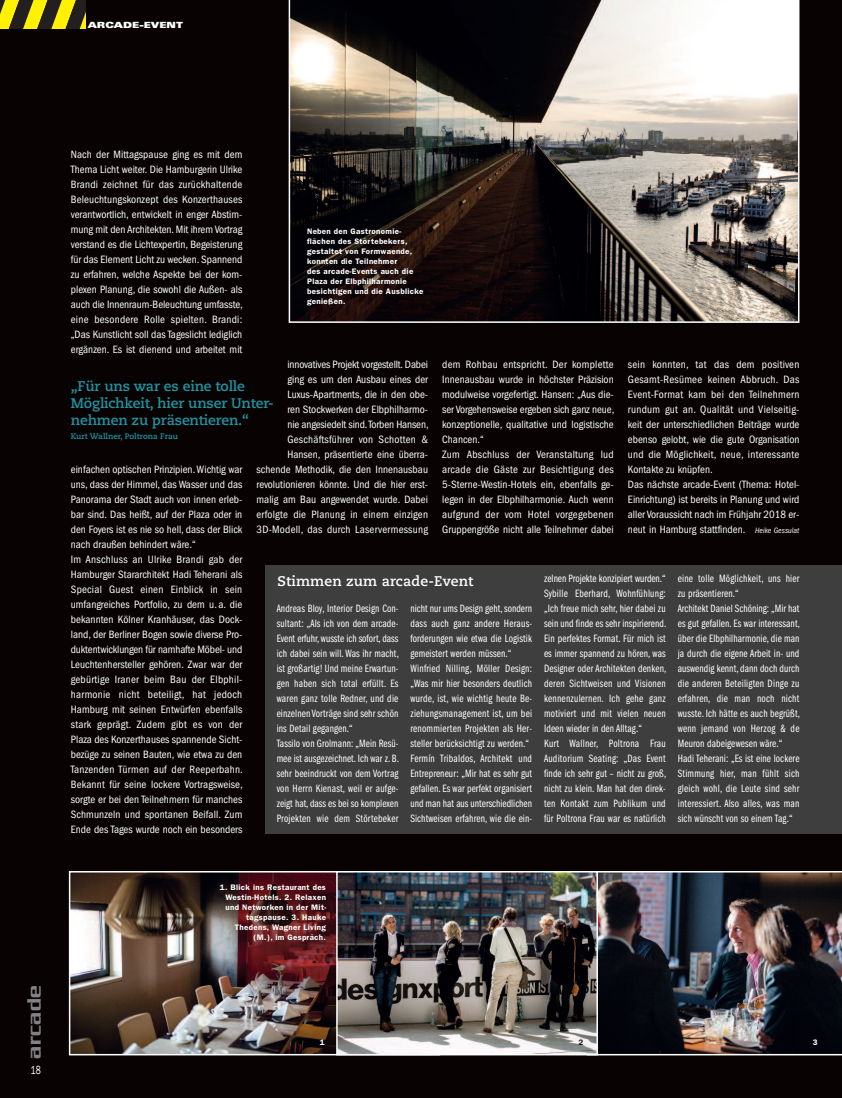
<style>
.page{position:relative;width:842px;height:1098px;background:#fff}
.page>*{position:absolute;margin:0;border:0;box-sizing:border-box;transform-origin:0 0}
.t1{font:500 21px "Serpentine LT";letter-spacing:.025em;color:#808285;scale:.95 1}
.t2{font:700 14px/17px "Caecilia LT";letter-spacing:-.01em;color:#1f94a4}
.t3{font:700 14px "Caecilia LT";letter-spacing:.01em;color:#fff}
.t4{font:12px "Franklin Gothic LT";color:#fff;scale:.7 1}
.t5{font:condensed 11px/15px "Franklin Gothic LT";color:#fff}
.t6{font:11px/15px "Franklin Gothic LT Book Cmpr";letter-spacing:.01em;color:#fff}
.t7{font:900 expanded 8.5px "Univers LT";color:#fff}
.t8{font:600 8px/10px "Franklin Gothic LT";letter-spacing:.04em;color:#fff}
.t9{font:700 8px "Caecilia LT";color:#1f94a4}
.t10{font:600 8px "Franklin Gothic LT";color:#231f20}
.s1{font-style:italic;font-size:8px}
</style>
<div class="page">
<div style="left:0;top:0;width:842px;height:1097px;background:#080302"></div>
<svg style="left:0;top:0;width:86px;height:28px;background:#8f8610"></svg>
<img style="left:289px;top:0;width:510px;height:323px">
<img style="left:598px;top:871px;width:244px;height:183px">
<img style="left:72px;top:873px;width:264px;height:178px">
<div style="left:69px;top:870px;width:371px;height:184px;border:2px solid #fff"></div>
<img style="left:339px;top:873px;width:256px;height:178px">
<div style="left:336px;top:870px;width:262px;height:184px;border:2px solid #fff"></div>
<div style="left:266px;top:564px;width:576px;height:269px;background:#3e3e3f"></div>
<p class="t7" style="left:88px;top:22px;width:97px">ARCADE-EVENT</p>
<h1 class="t1" style="left:27px;top:1058px;width:78px;rotate:-90deg">arcade</h1>
<p class="t4" style="left:31px;top:1064px;width:16px">18</p>
<p class="t5" style="left:71px;top:147px;width:174px;text-align:justify">Nach der Mittagspause ging es mit dem Thema Licht weiter. Die Hamburgerin Ulrike Brandi zeichnet für das zurückhaltende Beleuchtungskonzept des Konzerthauses verantwortlich, entwickelt in enger Abstim&shy;mung mit den Architekten. Mit ihrem Vortrag verstand es die Lichtexpertin, Begeisterung für das Element Licht zu wecken. Spannend zu erfahren, welche Aspekte bei der kom&shy;plexen Planung, die sowohl die Außen- als auch die Innenraum-Beleuchtung umfasste, eine besondere Rolle spielten. Brandi: „Das Kunstlicht soll das Tageslicht lediglich ergänzen. Es ist dienend und arbeitet mit</p>
<p class="t8" style="left:307px;top:226px;width:118px">Neben den Gastronomie&shy;flächen des Störtebekers, gestaltet von Formwaende, konnten die Teilnehmer<br>des arcade-Events auch die<br>Plaza der Elbphilharmonie besichtigen und die Ausblicke genießen.</p>
<p class="t5" style="left:257px;top:357px;width:174px;text-align:right">innovatives Projekt vorgestellt. Dabei<br>ging es um den Ausbau eines der Luxus-Apartments, die in den obe-<br>ren Stockwerken der Elbphilharmo-<br>nie angesiedelt sind.Torben Hansen, Geschäftsführer von Schotten &amp; Hansen, präsentierte eine überra&shy;schende Methodik, die den Innenausbau revolutionieren könnte. Und die hier erst&shy;malig am Bau angewendet wurde. Dabei erfolgte die Planung in einem einzigen 3D-Modell, das durch Laservermessung</p>
<p class="t5" style="left:442px;top:357px;width:174px">dem Rohbau entspricht. Der komplette Innenausbau wurde in höchster Präzision modulweise vorgefertigt. Hansen: „Aus die&shy;ser Vorgehensweise ergeben sich ganz neue, konzeptionelle, qualitative und logistische Chancen.“<br>Zum Abschluss der Veranstaltung lud arcade die Gäste zur Besichtigung des 5-Sterne-Westin-Hotels ein, ebenfalls ge&shy;legen in der Elbphilharmonie. Auch wenn aufgrund der vom Hotel vorgegebenen Gruppengröße nicht alle Teilnehmer dabei</p>
<p class="t5" style="left:628px;top:357px;width:173px">sein konnten, tat das dem positiven Gesamt-Resümee keinen Abbruch. Das Event-Format kam bei den Teilnehmern rundum gut an. Qualität und Vielseitig&shy;keit der unterschiedlichen Beiträge wurde ebenso gelobt, wie die gute Organisation und die Möglichkeit, neue, interessante Kontakte zu knüpfen.<br>Das nächste arcade-Event (Thema: Hotel-Einrichtung) ist bereits in Planung und wird aller Voraussicht nach im Frühjahr 2018 er&shy;neut in Hamburg stattfinden. <span class="s1">Heike Gessulat</span></p>
<p class="t2" style="left:71px;top:379px;width:204px">„Für uns war es eine tolle<br>Möglichkeit, hier unser Unter&shy;nehmen zu präsentieren.“</p>
<p class="t9" style="left:71px;top:432px;width:109px">Kurt Wallner, Poltrona Frau</p>
<p class="t5" style="left:71px;top:462px;width:174px">einfachen optischen Prinzipien.Wichtig war uns, dass der Himmel, das Wasser und das Panorama der Stadt auch von innen erleb&shy;bar sind. Das heißt, auf der Plaza oder in den Foyers ist es nie so hell, dass der Blick nach draußen behindert wäre.“<br>Im Anschluss an Ulrike Brandi gab der Hamburger Stararchitekt Hadi Teherani als Special Guest einen Einblick in sein umfangreiches Portfolio, zu dem u. a. die bekannten Kölner Kranhäuser, das Dock&shy;land, der Berliner Bogen sowie diverse Pro&shy;duktentwicklungen für namhafte Möbel- und Leuchtenhersteller gehören. Zwar war der gebürtige Iraner beim Bau der Elbphil&shy;harmonie nicht beteiligt, hat jedoch Hamburg mit seinen Entwürfen ebenfalls stark geprägt. Zudem gibt es von der Plaza des Konzerthauses spannende Sicht&shy;bezüge zu seinen Bauten, wie etwa zu den Tanzenden Türmen auf der Reeperbahn.<br>Bekannt für seine lockere Vortragsweise, sorgte er bei den Teilnehmern für manches Schmunzeln und spontanen Beifall. Zum Ende des Tages wurde noch ein besonders</p>
<p class="t3" style="left:278px;top:574px;width:197px">Stimmen zum arcade-Event</p>
<p class="t6" style="left:544px;top:571px;width:124px">zelnen Projekte konzipiert wurden.“<br>Sybille Eberhard, Wohnfühlung: „Ich freue mich sehr, hier dabei zu sein und finde es sehr inspirierend.<br>Ein perfektes Format. Für mich ist es immer spannend zu hören, was<br>Designer oder Architekten denken, deren Sichtweisen und Visionen kennenzulernen. Ich gehe ganz motiviert und mit vielen neuen<br>Ideen wieder in den Alltag.“<br>Kurt Wallner, Poltrona Frau<br>Auditorium Seating: „Das Event finde ich sehr gut – nicht zu groß, nicht zu klein. Man hat den direk&shy;ten Kontakt zum Publikum und für Poltrona Frau war es natürlich</p>
<p class="t6" style="left:678px;top:571px;width:124px">eine tolle Möglichkeit, uns hier zu präsentieren.“<br>Architekt Daniel Schöning: „Mir hat es gut gefallen. Es war interessant, über die Elbphilharmonie, die man ja durch die eigene Arbeit in- und auswendig kennt, dann doch durch die anderen Beteiligten Dinge zu erfahren, die man noch nicht wusste. Ich hätte es auch begrüßt, wenn jemand von Herzog &amp; de<br>Meuron dabeigewesen wäre.“<br>Hadi Teherani: „Es ist eine lockere<br>Stimmung hier, man fühlt sich gleich wohl, die Leute sind sehr interessiert. Also alles, was man sich wünscht von so einem Tag.“</p>
<p class="t6" style="left:277px;top:601px;width:124px">Andreas Bloy, Interior Design Con&shy;sultant: „Als ich von dem arcade-Event erfuhr, wusste ich sofort, dass ich dabei sein will. Was ihr macht, ist großartig! Und meine Erwartun&shy;gen haben sich total erfüllt. Es waren ganz tolle Redner, und die einzelnenVorträge sind sehr schön ins Detail gegangen.“<br>Tassilo von Grolmann: „Mein Resü&shy;mee ist ausgezeichnet. Ich war z. B. sehr beeindruckt von dem Vortrag von Herrn Kienast, weil er aufge&shy;zeigt hat, dass es bei so komplexen Projekten wie dem Störtebeker</p>
<p class="t6" style="left:410px;top:601px;width:123px">nicht nur ums Design geht,sondern dass auch ganz andere Heraus&shy;forderungen wie etwa die Logistik gemeistert werden müssen.“ Winfried Nilling, Möller Design: „Was mir hier besonders deutlich wurde, ist, wie wichtig heute Be&shy;ziehungsmanagement ist, um bei renommierten Projekten als Her&shy;steller berücksichtigt zu werden.“ Fermín Tribaldos, Architekt und Entrepreneur: „Mir hat es sehr gut gefallen.Es war perfekt organisiert und man hat aus unterschiedlichen Sichtweisen erfahren, wie die ein-</p>
<p class="t8" style="left:220px;top:882px;width:108px;text-align:right">1. Blick ins Restaurant des<br>Westin-Hotels. 2. Relaxen und Networken in der Mit&shy;tagspause. 3. Hauke<br>Thedens, Wagner Living (M.), im Gespräch.</p>
<p class="t8" style="left:320px;top:1037px;width:6px">1</p>
<p class="t10" style="left:578px;top:1039px;width:6px">2</p>
<p class="t8" style="left:813px;top:1037px;width:6px">3</p>
</div>
